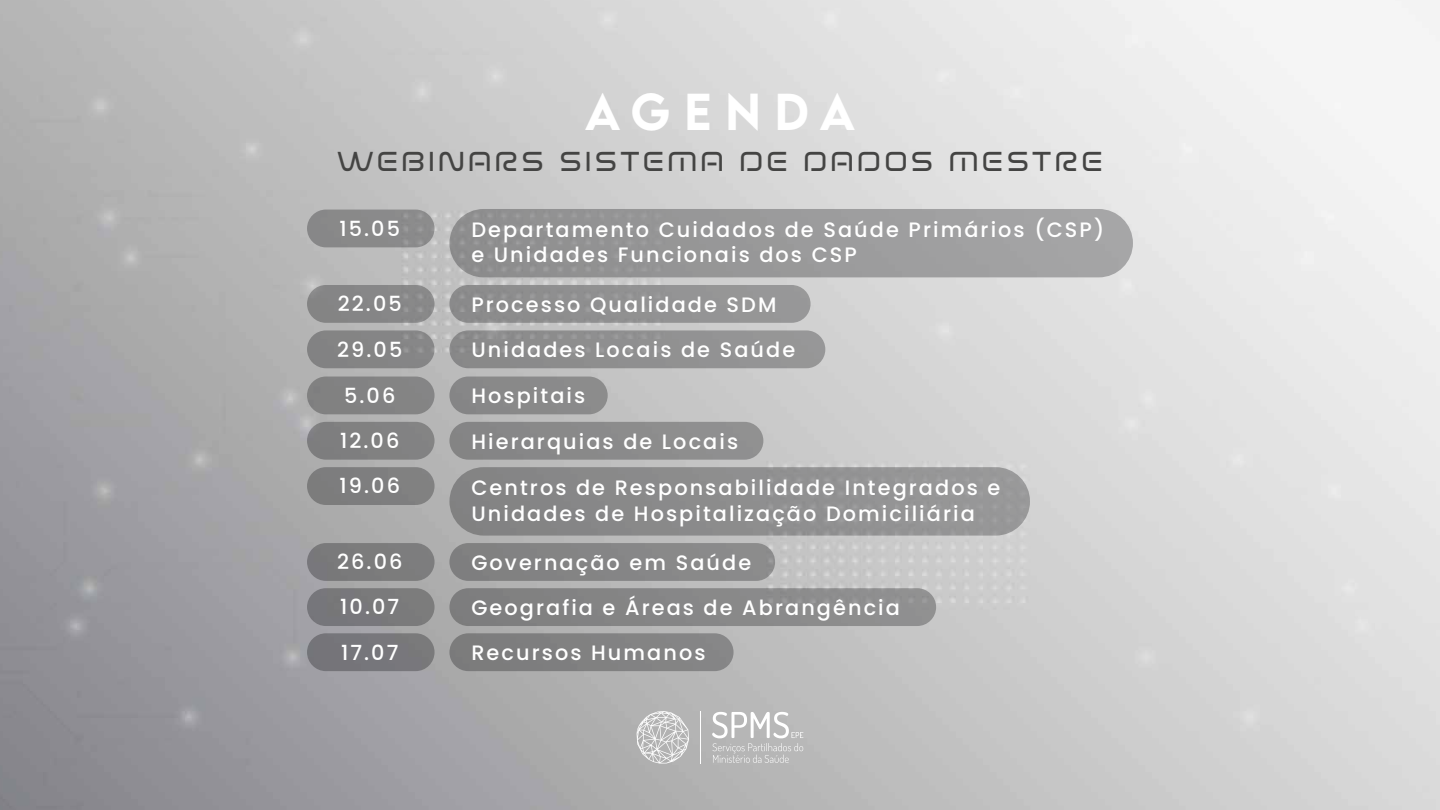
<style>
.page{position:relative;width:1440px;height:810px;background:#fff}
.page>*{position:absolute;margin:0;border:0;box-sizing:border-box;transform-origin:0 0}
.t1{font:500 46.12px "LEMONMILK";letter-spacing:.3em;color:#fff}
.t2{font:300 26.92px "Evolver VF Light";letter-spacing:.15em;color:#444443}
.t3{font:500 20.85px/25.1px "Poppins";letter-spacing:.1em;color:#fff}
</style>
<div class="page">
<svg style="left:712px;top:712px;width:91px;height:51px;background:#c5c5c5"></svg>
<svg style="left:637px;top:711px;width:52px;height:53px;background:#c7c7c7"></svg>
<div style="left:449px;top:209px;width:684px;height:68px;background:linear-gradient(to right,#8e8e8e,#a6a6a7);border-radius:34px"></div>
<div style="left:307px;top:285px;width:128px;height:38px;background:#868687;border-radius:19px"></div>
<div style="left:449px;top:285px;width:362px;height:38px;background:#929293;border-radius:19px"></div>
<div style="left:307px;top:210px;width:128px;height:37px;background:#898989;border-radius:19px"></div>
<div style="left:307px;top:330px;width:128px;height:38px;background:#848484;border-radius:19px"></div>
<div style="left:449px;top:330px;width:376px;height:38px;background:#919191;border-radius:19px"></div>
<div style="left:307px;top:377px;width:128px;height:37px;background:#828283;border-radius:19px"></div>
<div style="left:449px;top:377px;width:159px;height:37px;background:#898989;border-radius:19px"></div>
<div style="left:307px;top:422px;width:128px;height:38px;background:#818181;border-radius:19px"></div>
<div style="left:449px;top:422px;width:314px;height:38px;background:#8a8a8b;border-radius:19px"></div>
<div style="left:307px;top:543px;width:128px;height:38px;background:#7c7c7c;border-radius:19px"></div>
<div style="left:449px;top:543px;width:326px;height:38px;background:#858586;border-radius:19px"></div>
<div style="left:307px;top:588px;width:128px;height:38px;background:#78787b;border-radius:19px"></div>
<div style="left:449px;top:588px;width:487px;height:38px;background:#878788;border-radius:19px"></div>
<div style="left:307px;top:633px;width:128px;height:38px;background:#76767b;border-radius:19px"></div>
<div style="left:449px;top:633px;width:285px;height:38px;background:#818181;border-radius:19px"></div>
<div style="left:307px;top:467px;width:128px;height:38px;background:#7e7e7f;border-radius:19px"></div>
<div style="left:449px;top:467px;width:581px;height:69px;background:#8e8e8e;border-radius:34px"></div>
<h1 class="t1" style="left:585px;top:81px;width:272px">AGENDA</h1>
<p class="t2" style="left:337px;top:139px;width:767px">WEBINARS SISTEMA DE DADOS MESTRE</p>
<p class="t3" style="left:339px;top:216px;width:62px">15.05</p>
<p class="t3" style="left:471px;top:217px;width:634px">Departamento Cuidados de Saúde Primários (CSP) e Unidades Funcionais dos CSP</p>
<p class="t3" style="left:338px;top:292px;width:66px">22.05</p>
<p class="t3" style="left:471px;top:292px;width:307px">Processo Qualidade SDM</p>
<p class="t3" style="left:337px;top:337px;width:67px">29.05</p>
<p class="t3" style="left:471px;top:338px;width:325px">Unidades Locais de Saúde</p>
<p class="t3" style="left:344px;top:383px;width:53px">5.06</p>
<p class="t3" style="left:471px;top:384px;width:115px">Hospitais</p>
<p class="t3" style="left:340px;top:428px;width:61px">12.06</p>
<p class="t3" style="left:471px;top:429px;width:268px">Hierarquias de Locais</p>
<p class="t3" style="left:339px;top:474px;width:62px">19.06</p>
<p class="t3" style="left:471px;top:476px;width:530px">Centros de Responsabilidade Integrados e<br>Unidades de Hospitalização Domiciliária</p>
<p class="t3" style="left:337px;top:550px;width:67px">26.06</p>
<p class="t3" style="left:471px;top:550px;width:281px">Governação em Saúde</p>
<p class="t3" style="left:340px;top:595px;width:61px">10.07</p>
<p class="t3" style="left:471px;top:595px;width:430px">Geografia e Áreas de Abrangência</p>
<p class="t3" style="left:341px;top:640px;width:59px">17.07</p>
<p class="t3" style="left:471px;top:640px;width:236px">Recursos Humanos</p>
</div>
